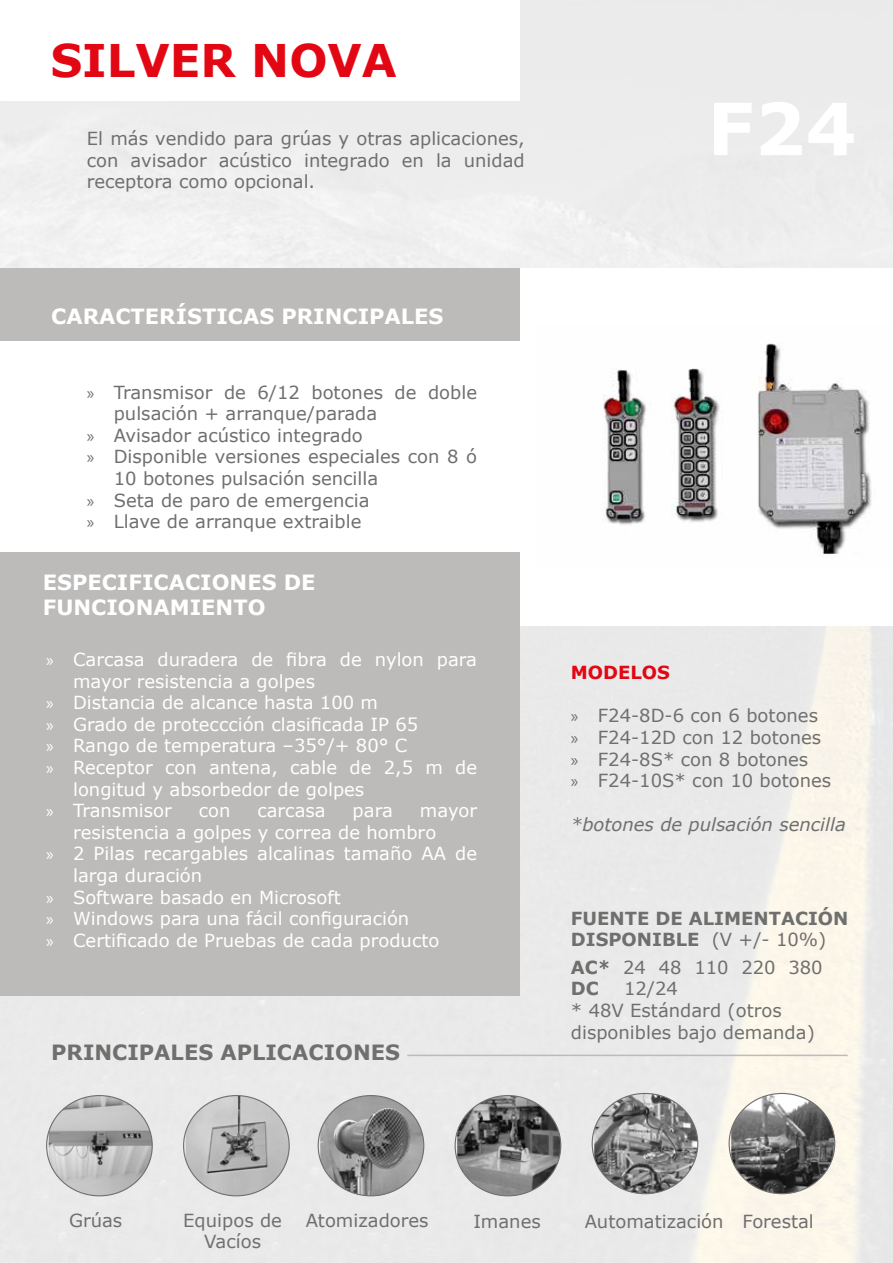
<style>
.page{position:relative;width:893px;height:1263px;background:#fff}
.page>*{position:absolute;margin:0;border:0;box-sizing:border-box;transform-origin:0 0}
.t1{font:700 45px "Verdana";color:#e30613}
.t2{font:700 21px/25.2px "Verdana";color:#fff}
.t3{font:700 21px "Verdana";color:#6f6f6e}
.t4{font:18px/21.6px "Verdana";color:#6f6f6e}
.t5{font:18px "Verdana";color:#fff}
.t6{font:700 18px/21.6px "Verdana";color:#6f6f6e}
.t7{font:italic 18px "Verdana";color:#6f6f6e}
.t8{font:700 18px "Verdana";color:#e30613}
.s1{font-family:"Myriad Pro"}
.s2{font-weight:400}
.s3{font-weight:700}
</style>
<div class="page">
<div style="left:0;top:268px;width:519px;height:73px;background:#bcbbba"></div>
<img style="left:49px;top:1095px;width:103px;height:101px">
<img style="left:186px;top:1095px;width:103px;height:101px">
<img style="left:320px;top:1095px;width:104px;height:101px">
<img style="left:457px;top:1095px;width:104px;height:101px">
<img style="left:594px;top:1093px;width:104px;height:101px">
<img style="left:731px;top:1093px;width:104px;height:101px">
<hr style="left:407px;top:1054px;width:441px;height:2px;background:#bcbbba">
<div style="left:0;top:552px;width:519px;height:443px;background:#bcbbba"></div>
<img style="left:602px;top:343px;width:270px;height:213px">
<h1 class="t1" style="left:50px;top:29px;width:348px">SILVER NOVA</h1>
<p class="t4" style="left:87px;top:127px;width:439px;text-align:justify">El más vendido para grúas y otras aplicaciones, con avisador acústico integrado en la unidad receptora como opcional.</p>
<p class="t2" style="left:51px;top:303px;width:394px">CARACTERÍSTICAS PRINCIPALES</p>
<p class="t4" style="left:87px;top:381px;width:392px"><span class="s1">»</span> Transmisor de 6/12 botones de doble</p>
<p class="t4" style="left:114px;top:403px;width:265px">pulsación + arranque/parada</p>
<p class="t4" style="left:87px;top:424px;width:278px"><span class="s1">»</span> Avisador acústico integrado</p>
<p class="t4" style="left:87px;top:446px;width:392px"><span class="s1">»</span> Disponible versiones especiales con 8 ó</p>
<p class="t4" style="left:114px;top:467px;width:266px">10 botones pulsación sencilla</p>
<p class="t4" style="left:87px;top:489px;width:284px"><span class="s1">»</span> Seta de paro de emergencia</p>
<p class="t4" style="left:87px;top:511px;width:276px"><span class="s1">»</span> Llave de arranque extraible</p>
<p class="t2" style="left:43px;top:569px;width:274px">ESPECIFICACIONES DE<br>FUNCIONAMIENTO</p>
<p class="t5" style="left:46px;top:647px;width:433px"><span class="s1">»</span> Carcasa duradera de fibra de nylon para</p>
<p class="t5" style="left:73px;top:669px;width:243px">mayor resistencia a golpes</p>
<p class="t5" style="left:46px;top:690px;width:334px"><span class="s1">»</span> Distancia de alcance hasta 100 m</p>
<p class="t5" style="left:46px;top:712px;width:374px"><span class="s1">»</span> Grado de proteccción clasificada IP 65</p>
<p class="t5" style="left:46px;top:733px;width:363px"><span class="s1">»</span> Rango de temperatura –35°/+ 80° C</p>
<p class="t5" style="left:46px;top:755px;width:432px"><span class="s1">»</span> Receptor con antena, cable de 2,5 m de</p>
<p class="t5" style="left:73px;top:777px;width:293px">longitud y absorbedor de golpes</p>
<p class="t5" style="left:46px;top:798px;width:127px"><span class="s1">»</span> Transmisor</p>
<p class="t5" style="left:199px;top:798px;width:33px">con</p>
<p class="t5" style="left:257px;top:798px;width:70px">carcasa</p>
<p class="t5" style="left:353px;top:798px;width:42px">para</p>
<p class="t5" style="left:420px;top:798px;width:59px">mayor</p>
<p class="t5" style="left:73px;top:820px;width:365px">resistencia a golpes y correa de hombro</p>
<p class="t5" style="left:46px;top:841px;width:432px"><span class="s1">»</span> 2 Pilas recargables alcalinas tamaño AA de</p>
<p class="t5" style="left:73px;top:863px;width:131px">larga duración</p>
<p class="t5" style="left:46px;top:885px;width:296px"><span class="s1">»</span> Software basado en Microsoft</p>
<p class="t5" style="left:46px;top:906px;width:365px"><span class="s1">»</span> Windows para una fácil configuración</p>
<p class="t5" style="left:46px;top:928px;width:395px"><span class="s1">»</span> Certificado de Pruebas de cada producto</p>
<p class="t3" style="left:51px;top:1037px;width:350px">PRINCIPALES APLICACIONES</p>
<p class="t8" style="left:571px;top:660px;width:101px">MODELOS</p>
<p class="t4" style="left:571px;top:705px;width:262px"><span class="s1">»</span> F24-8D-6 con 6 botones<br><span class="s1">»</span> F24-12D con 12 botones <span class="s1">»</span> F24-8S* con 8 botones<br><span class="s1">»</span> F24-10S* con 10 botones</p>
<p class="t7" style="left:571px;top:811px;width:276px">*botones de pulsación sencilla</p>
<p class="t6" style="left:571px;top:907px;width:279px">FUENTE DE ALIMENTACIÓN<br>DISPONIBLE <span class="s2">(V +/- 10%)</span></p>
<p class="t4" style="left:571px;top:956px;width:253px"><span class="s3">AC*</span> 24 48 110 220 380<br><span class="s3">DC</span></p>
<p class="t4" style="left:571px;top:978px;width:245px;text-indent:53px">12/24<br>* 48V Estándard (otros disponibles bajo demanda)</p>
<p class="t4" style="left:69px;top:1209px;width:55px">Grúas</p>
<p class="t4" style="left:183px;top:1209px;width:100px;text-align:center">Equipos de<br>Vacíos</p>
<p class="t4" style="left:306px;top:1209px;width:124px">Atomizadores</p>
<p class="t4" style="left:473px;top:1210px;width:69px">Imanes</p>
<p class="t4" style="left:585px;top:1210px;width:231px">Automatización Forestal</p>
</div>
